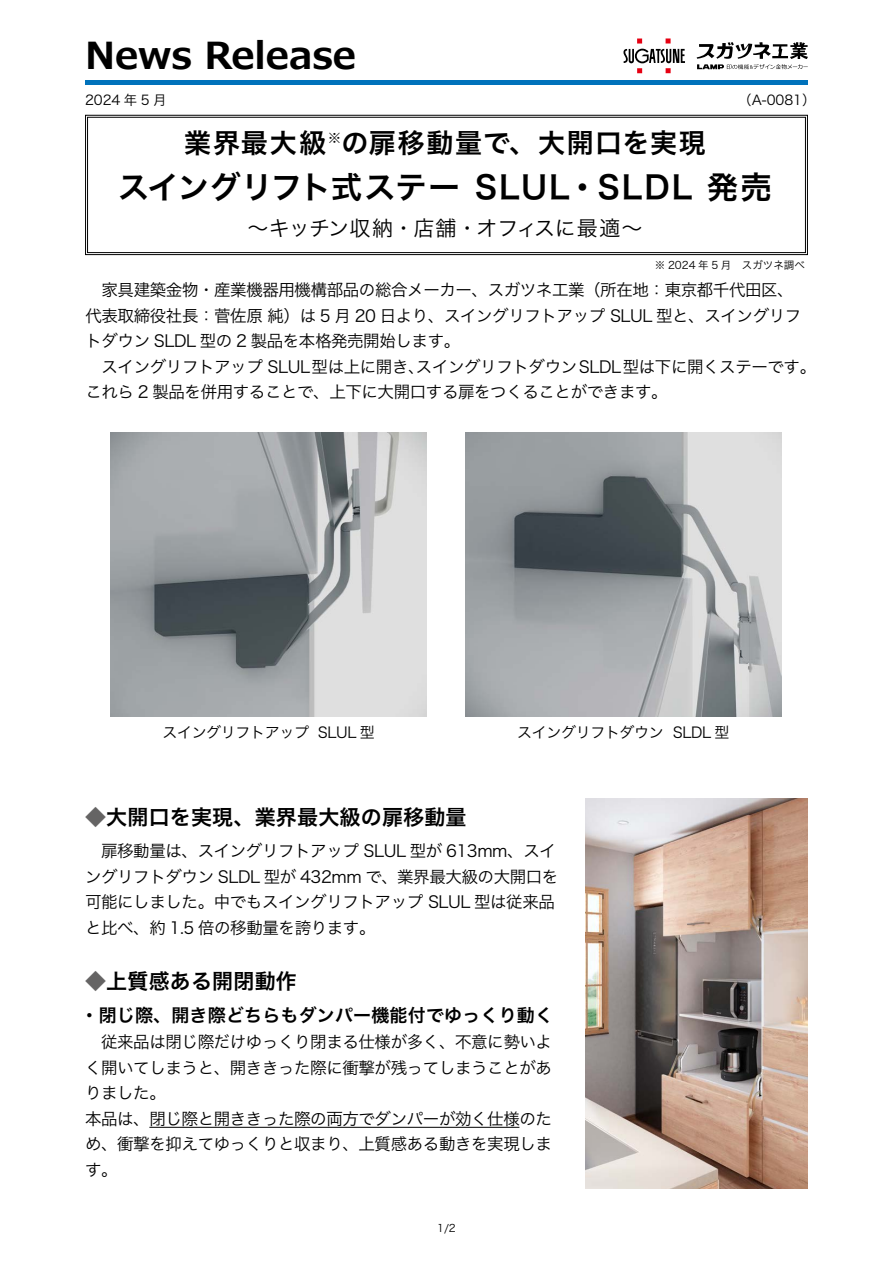
<style>
.page{position:relative;width:893px;height:1263px;background:#fff}
.page>*{position:absolute;margin:0;border:0;box-sizing:border-box;transform-origin:0 0}
.t1{font:700 37.2px "Meiryo";color:#000}
.t2{font:31.5px "Hira Kaku Pro N W6";letter-spacing:.05em;color:#000}
.t3{font:31.5px "Hira Kaku Pro N W6";letter-spacing:-.01em;color:#000}
.t4{font:27px "Hira Kaku Pro N W6";letter-spacing:.06em;color:#000}
.t5{font:21px "Hira Kaku Pro N W6";letter-spacing:.01em;color:#000}
.t6{font:21px "Hira Kaku Pro N W3";letter-spacing:-.005em;color:#000}
.t7{font:18px "Hira Kaku Pro N W6";letter-spacing:.01em;color:#000}
.t8{font:16.5px/25.5px "Hira Kaku Pro N W3";letter-spacing:-.025em;color:#000}
.t9{font:15px "Hira Kaku Pro N W3";letter-spacing:-.025em;color:#000}
.t10{font:13.5px "Hiragino Sans W3";color:#000}
.t11{font:13.5px "Hira Kaku Pro N W6";color:#000}
.t12{font:10.5px "Hiragino Sans W3";color:#000}
.t13{font:10.5px "Hira Kaku Pro N W3";color:#000}
.s1{color:#656464}
</style>
<div class="page">
<hr style="left:85px;top:81px;width:723px;height:4px;background:#0072bb">
<svg style="left:697px;top:42px;width:111px;height:27px"></svg>
<svg style="left:623px;top:38px;width:62px;height:35px"></svg>
<svg style="left:85px;top:114px;width:723px;height:142px"></svg>
<div style="left:87px;top:117px;width:719px;height:136px;border:1px solid #000"></div>
<hr style="left:149px;top:1127px;width:370px;height:1px;background:#000">
<img style="left:585px;top:798px;width:223px;height:390px">
<img style="left:465px;top:432px;width:316px;height:285px">
<img style="left:111px;top:432px;width:316px;height:285px">
<h1 class="t1" style="left:85px;top:29px;width:272px">News Release</h1>
<p class="t10" style="left:85px;top:88px;width:83px">2024年 5月</p>
<h3 class="t4" style="left:341px;top:118px;width:366px">の扉移動量で、大開口を実現</h3>
<h3 class="t4" style="left:184px;top:118px;width:144px">業界最大級</h3>
<p class="t11" style="left:328px;top:126px;width:15px">※</p>
<p class="t10" style="left:738px;top:88px;width:79px">（A-0081(</p>
<h2 class="t3" style="left:118px;top:159px;width:343px">スイングリフト式ステー</h2>
<p class="t6" style="left:248px;top:210px;width:396px">～キッチン収納・店舗・オフィスに最適~</p>
<h2 class="t2" style="left:475px;top:159px;width:219px">SLUL・SLDL</h2>
<h2 class="t2" style="left:707px;top:159px;width:67px">発売</h2>
<p class="t12" style="left:655px;top:255px;width:152px">※ 2024 年 5 月　スガツネ調べ</p>
<p class="t8" style="left:85px;top:276px;width:717px">　家具建築金物・産業機器用機構部品の総合メーカー、スガツネ工業（所在地：東京都千代田区、代表取締役社長：菅佐原純）は 5 月 20 日より、スイングリフトアップ SLUL 型と、スイングリフトダウン SLDL 型の 2 製品を本格発売開始します。</p>
<p class="t8" style="left:102px;top:353px;width:716px">スイングリフトアップ SLUL型は上に開きスイングリフトダウンSLDL型は下に開くステーです。</p>
<p class="t8" style="left:85px;top:353px;width:584px;text-indent:323px">、<br>これら 2 製品を併用することで、上下に大開口する扉をつくることができます。</p>
<p class="t9" style="left:162px;top:719px;width:148px">スイングリフトアップ</p>
<p class="t9" style="left:318px;top:719px;width:58px">SLUL 型</p>
<p class="t9" style="left:517px;top:719px;width:148px">スイングリフトダウン</p>
<p class="t9" style="left:673px;top:719px;width:58px">SLDL 型</p>
<p class="t5" style="left:85px;top:798px;width:383px"><span class="s1">◆</span>大開口を実現、業界最大級の扉移動量</p>
<p class="t8" style="left:85px;top:837px;width:475px;text-indent:16px">扉移動量は、スイングリフトアップ SLUL 型が 613mm、スイングリフトダウン SLDL 型が 432mm で、業界最大級の大開口を可能にしました。中でもスイングリフトアップ SLUL 型は従来品と比べ、約 1.5 倍の移動量を誇ります。</p>
<p class="t5" style="left:85px;top:962px;width:213px"><span class="s1">◆</span>上質感ある開閉動作</p>
<p class="t7" style="left:81px;top:999px;width:474px">・閉じ際、開き際どちらもダンパー機能付でゆっくり動く</p>
<p class="t8" style="left:85px;top:1028px;width:468px;text-indent:16px">従来品は閉じ際だけゆっくり閉まる仕様が多く、不意に勢いよく開いてしまうと、開ききった際に衝撃が残ってしまうことがありました。<br>本品は、閉じ際と開ききった際の両方でダンパーが効く仕様のため、衝撃を抑えてゆっくりと収まり、上質感ある動きを実現します。</p>
<p class="t13" style="left:437px;top:1219px;width:20px">1/2</p>
</div>
